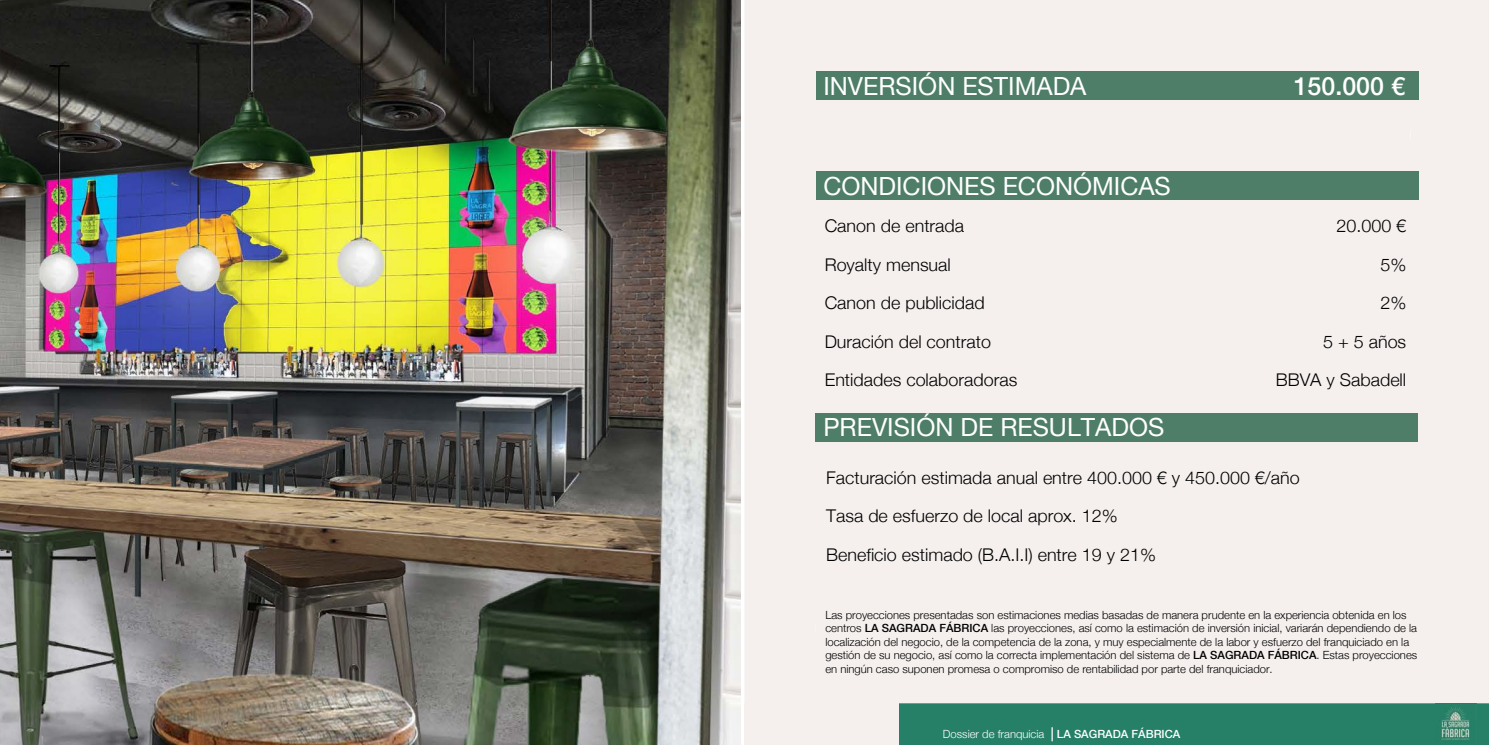
<style>
.page{position:relative;width:1489px;height:745px;background:#fff}
.page>*{position:absolute;margin:0;border:0;box-sizing:border-box;transform-origin:0 0}
.t1{font:25px "Helvetica Neue";color:#fff}
.t2{font:500 25px "Helvetica Neue";color:#fff}
.t3{font:300 17.5px/38.5px "Helvetica Neue";color:#000}
.t4{font:300 11.25px/13.5px "Helvetica Neue";color:#000}
.t5{font:300 11.25px "Helvetica Neue";color:#fff}
.s1{font-weight:500}
</style>
<div class="page">
<div style="left:898px;top:702px;width:590px;height:42px;background:#268067"></div>
<svg style="left:1051px;top:727px;width:1px;height:13px"></svg>
<div style="left:745px;top:0;width:743px;height:702px;background:#f5f0ee"></div>
<div style="left:744px;top:702px;width:154px;height:42px;background:#f5f0ed"></div>
<img style="left:1434px;top:702px;width:42px;height:38px">
<div style="left:1342px;top:131px;width:68px;height:8px;background:#f5f0ee"></div>
<div style="left:816px;top:71px;width:602px;height:28px;background:#4f7e68"></div>
<div style="left:816px;top:609px;width:601px;height:11px;background:#f5f0ee"></div>
<div style="left:815px;top:623px;width:36px;height:8px;background:#f5f0ee"></div>
<div style="left:856px;top:621px;width:125px;height:10px;background:#f5f0ee"></div>
<div style="left:986px;top:623px;width:431px;height:10px;background:#f5f0ee"></div>
<div style="left:816px;top:636px;width:601px;height:11px;background:#f5f0ee"></div>
<div style="left:815px;top:650px;width:361px;height:10px;background:#f5f0ee"></div>
<div style="left:1179px;top:648px;width:124px;height:10px;background:#f5f0ee"></div>
<div style="left:1304px;top:650px;width:113px;height:10px;background:#f5f0ee"></div>
<div style="left:816px;top:663px;width:428px;height:11px;background:#f5f0ee"></div>
<div style="left:816px;top:171px;width:601px;height:28px;background:#4f7e68"></div>
<div style="left:815px;top:413px;width:602px;height:28px;background:#4f7e68"></div>
<img style="left:0;top:0;width:740px;height:744px">
<svg style="left:71px;top:723px;width:21px;height:13px"></svg>
<h1 class="t1" style="left:823px;top:71px;width:264px">INVERSIÓN ESTIMADA</h1>
<h1 class="t2" style="left:1293px;top:71px;width:113px">150.000 €</h1>
<h1 class="t1" style="left:823px;top:171px;width:349px">CONDICIONES ECONÓMICAS</h1>
<h2 class="t3" style="left:824px;top:206px;width:141px">Canon de entrada<br>Royalty mensual</h2>
<h2 class="t3" style="left:824px;top:283px;width:168px">Canon de publicidad<br>Duración del contrato</h2>
<h2 class="t3" style="left:824px;top:360px;width:194px">Entidades colaboradoras</h2>
<h1 class="t1" style="left:823px;top:412px;width:342px">PREVISIÓN DE RESULTADOS</h1>
<h2 class="t3" style="left:1336px;top:206px;width:71px;text-align:right">20.000 €<br>5%</h2>
<h2 class="t3" style="left:1322px;top:283px;width:85px;text-align:right">2%<br>5 + 5 años</h2>
<h2 class="t3" style="left:1275px;top:360px;width:132px">BBVA y Sabadell</h2>
<h2 class="t3" style="left:826px;top:458px;width:475px">Facturación estimada anual entre 400.000 € y 450.000 €/año</h2>
<h2 class="t3" style="left:826px;top:496px;width:293px">Tasa de esfuerzo de local aprox. 12%</h2>
<h2 class="t3" style="left:826px;top:534px;width:331px">Beneficio estimado (B.A.I.I) entre 19 y 21%</h2>
<p class="t4" style="left:825px;top:607px;width:593px">Las proyecciones presentadas son estimaciones medias basadas de manera prudente en la experiencia obtenida en los centros <span class="s1">LA SAGRADA FÁBRICA</span> las proyecciones, así como la estimación de inversión inicial, variarán dependiendo de la localización del negocio, de la competencia de la zona, y muy especialmente de la labor y esfuerzo del franquiciado en la gestión de su negocio, así como la correcta implementación del sistema de <span class="s1">LA SAGRADA FÁBRICA</span>. Estas proyecciones en ningún caso suponen promesa o compromiso de rentabilidad por parte del franquiciador.</p>
<p class="t5" style="left:942px;top:726px;width:239px">Dossier de franquicia <span class="s1">LA SAGRADA FÁBRICA</span></p>
</div>
